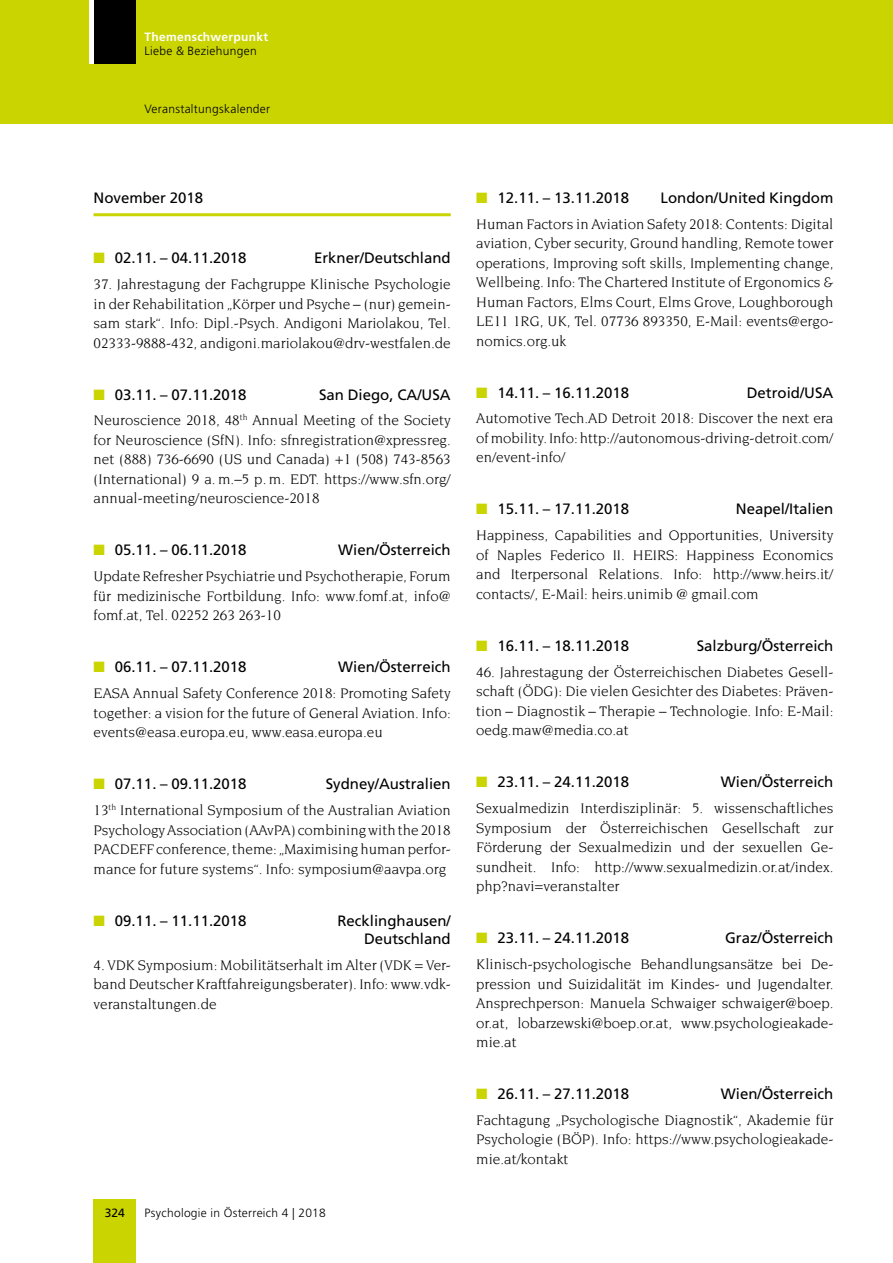
<style>
.page{position:relative;width:893px;height:1263px;background:#fff}
.page>*{position:absolute;margin:0;border:0;box-sizing:border-box;transform-origin:0 0}
.t1{font:15px/19.5px "Novarese";color:#000;text-align:justify}
.t2{font:15px/18px "Frutiger";color:#000;text-align:right}
.t3{font:300 12px "Frutiger";letter-spacing:.025em;color:#000}
.t4{font:700 12px "Frutiger";letter-spacing:.025em;color:#fff}
.t5{font:12px "Frutiger";color:#000}
.s1{color:#cad400}
</style>
<div class="page">
<div style="left:0;top:0;width:893px;height:123px;background:#cad400"></div>
<div style="left:94px;top:1199px;width:42px;height:64px;background:#cad400"></div>
<div style="left:94px;top:0;width:42px;height:64px;background:#000"></div>
<div style="left:89px;top:0;width:5px;height:64px;background:#fff"></div>
<hr style="left:94px;top:213px;width:357px;height:3px;background:#cad400">
<p class="t4" style="left:145px;top:30px;width:125px">Themenschwerpunkt</p>
<p class="t3" style="left:145px;top:44px;width:114px">Liebe &amp; Beziehungen</p>
<p class="t3" style="left:145px;top:102px;width:127px">Veranstaltungskalender</p>
<p class="t2" style="left:94px;top:188px;width:111px">November 2018</p>
<p class="t2" style="left:94px;top:249px;width:155px"><span class="s1">■</span> 02.11. – 04.11.2018</p>
<p class="t2" style="left:314px;top:249px;width:138px">Erkner/Deutschland</p>
<p class="t1" style="left:94px;top:274px;width:359px">37. Jahrestagung der Fachgruppe Klinische Psychologie in der Rehabilitation „Körper und Psyche – (nur) gemein&shy;sam stark“. Info: Dipl.-Psych. Andigoni Mariolakou, Tel.<br>02333-9888-432, andigoni.mariolakou@drv-westfalen.de</p>
<p class="t2" style="left:94px;top:385px;width:155px"><span class="s1">■</span> 03.11. – 07.11.2018</p>
<p class="t2" style="left:319px;top:385px;width:133px">San Diego, CA/USA</p>
<p class="t1" style="left:94px;top:411px;width:359px">Neuroscience 2018, 48<sup>th</sup> Annual Meeting of the Society for Neuroscience (SfN). Info: sfnregistration@xpressreg. net (888) 736-6690 (US und Canada) +1 (508) 743-8563 (International) 9 a. m.–5 p. m. EDT. https://www.sfn.org/ annual-meeting/neuroscience-2018</p>
<p class="t2" style="left:94px;top:541px;width:155px"><span class="s1">■</span> 05.11. – 06.11.2018</p>
<p class="t2" style="left:338px;top:541px;width:114px">Wien/Österreich</p>
<p class="t1" style="left:94px;top:566px;width:359px">Update Refresher Psychiatrie und Psychotherapie, Forum für medizinische Fortbildung. Info: www.fomf.at, info@ fomf.at, Tel. 02252 263 263-10</p>
<p class="t2" style="left:94px;top:658px;width:155px"><span class="s1">■</span> 06.11. – 07.11.2018</p>
<p class="t2" style="left:338px;top:658px;width:114px">Wien/Österreich</p>
<p class="t1" style="left:94px;top:683px;width:359px">EASA Annual Safety Conference 2018: Promoting Safety together: a vision for the future of General Aviation. Info: events@easa.europa.eu, www.easa.europa.eu</p>
<p class="t2" style="left:94px;top:775px;width:155px"><span class="s1">■</span> 07.11. – 09.11.2018</p>
<p class="t2" style="left:326px;top:775px;width:127px">Sydney/Australien</p>
<p class="t1" style="left:94px;top:800px;width:359px">13<sup>th</sup> International Symposium of the Australian Aviation Psychology Association (AAvPA) combining with the 2018<br>PACDEFF conference, theme: „Maximising human perfor&shy;mance for future systems“. Info: symposium@aavpa.org</p>
<p class="t2" style="left:94px;top:911px;width:155px"><span class="s1">■</span> 09.11. – 11.11.2018</p>
<p class="t2" style="left:337px;top:911px;width:115px">Recklinghausen/<br>Deutschland</p>
<p class="t1" style="left:94px;top:955px;width:359px">4. VDK Symposium: Mobilitätserhalt im Alter (VDK = Ver&shy;band Deutscher Kraftfahreigungsberater). Info: www.vdk&shy;veranstaltungen.de</p>
<p class="t5" style="left:105px;top:1205px;width:22px">324</p>
<p class="t3" style="left:145px;top:1206px;width:183px">Psychologie in Österreich 4 | 2018</p>
<p class="t2" style="left:476px;top:188px;width:155px"><span class="s1">■</span> 12.11. – 13.11.2018</p>
<p class="t2" style="left:660px;top:188px;width:174px">London/United Kingdom</p>
<p class="t1" style="left:476px;top:214px;width:359px">Human Factors in Aviation Safety 2018: Contents: Digital aviation, Cyber security, Ground handling, Remote tower operations, Improving soft skills, Implementing change, Wellbeing. Info: The Chartered Institute of Ergonomics &amp; Human Factors, Elms Court, Elms Grove, Loughborough LE11 1RG, UK, Tel. 07736 893350, E-Mail: events@ergo&shy;nomics.org.uk</p>
<p class="t2" style="left:476px;top:383px;width:155px"><span class="s1">■</span> 14.11. – 16.11.2018</p>
<p class="t2" style="left:747px;top:383px;width:88px">Detroid/USA</p>
<p class="t1" style="left:476px;top:409px;width:359px">Automotive Tech.AD Detroit 2018: Discover the next era of mobility. Info: http://autonomous-driving-detroit.com/ en/event-info/</p>
<p class="t2" style="left:476px;top:500px;width:155px"><span class="s1">■</span> 15.11. – 17.11.2018</p>
<p class="t2" style="left:736px;top:500px;width:99px">Neapel/Italien</p>
<p class="t1" style="left:476px;top:525px;width:359px">Happiness, Capabilities and Opportunities, University of Naples Federico II. HEIRS: Happiness Economics and Iterpersonal Relations. Info: http://www.heirs.it/ contacts/, E-Mail: heirs.unimib @ gmail.com</p>
<p class="t2" style="left:476px;top:637px;width:155px"><span class="s1">■</span> 16.11. – 18.11.2018</p>
<p class="t2" style="left:697px;top:637px;width:138px">Salzburg/Österreich</p>
<p class="t1" style="left:476px;top:662px;width:359px">46. Jahrestagung der Österreichischen Diabetes Gesell&shy;schaft (ÖDG): Die vielen Gesichter des Diabetes: Präven&shy;tion – Diagnostik – Therapie – Technologie. Info: E-Mail: oedg.maw@media.co.at</p>
<p class="t2" style="left:476px;top:773px;width:155px"><span class="s1">■</span> 23.11. – 24.11.2018</p>
<p class="t2" style="left:721px;top:773px;width:114px">Wien/Österreich</p>
<p class="t1" style="left:476px;top:798px;width:359px">Sexualmedizin Interdisziplinär: 5. wissenschaftliches Symposium der Österreichischen Gesellschaft zur Förderung der Sexualmedizin und der sexuellen Ge&shy;sundheit. Info: http://www.sexualmedizin.or.at/index. php?navi=veranstalter</p>
<p class="t2" style="left:476px;top:929px;width:155px"><span class="s1">■</span> 23.11. – 24.11.2018</p>
<p class="t2" style="left:725px;top:929px;width:110px">Graz/Österreich</p>
<p class="t1" style="left:476px;top:954px;width:359px">Klinisch-psychologische Behandlungsansätze bei De&shy;pression und Suizidalität im Kindes- und Jugendalter.<br>Ansprechperson: Manuela Schwaiger schwaiger@boep. or.at, lobarzewski@boep.or.at, www.psychologieakade&shy;mie.at</p>
<p class="t2" style="left:476px;top:1085px;width:155px"><span class="s1">■</span> 26.11. – 27.11.2018</p>
<p class="t2" style="left:721px;top:1085px;width:114px">Wien/Österreich</p>
<p class="t1" style="left:476px;top:1110px;width:359px">Fachtagung „Psychologische Diagnostik“, Akademie für Psychologie (BÖP). Info: https://www.psychologieakade&shy;mie.at/kontakt</p>
</div>
